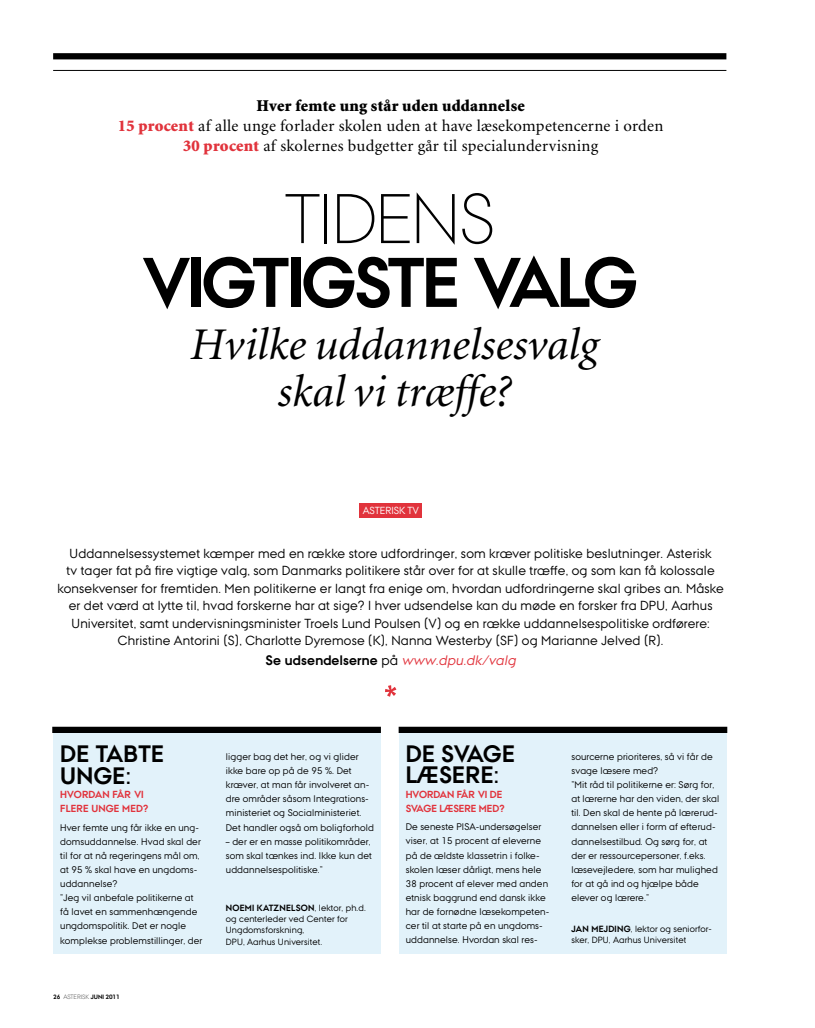
<style>
.page{position:relative;width:815px;height:1028px;background:#fff}
.page>*{position:absolute;margin:0;border:0;box-sizing:border-box;transform-origin:0 0}
.t1{font:700 70px "AU Passata";letter-spacing:-.035em;color:#000}
.t2{font:300 70px "AU Passata";letter-spacing:-.035em;color:#000}
.t3{font:italic 45.38px/46.8px "Minion";color:#000;text-align:center}
.t4{font:700 23.75px/21.2px "AU Passata";letter-spacing:.015em;color:#000}
.t5{font:16.5px/20px "Minion";letter-spacing:.015em;color:#000;text-align:center}
.t6{font:700 13.75px "AU Passata";color:#000}
.t7{font:13.12px/17.5px "AU Passata";letter-spacing:.015em;color:#000;text-align:center}
.t8{font:700 10.25px/14.1px "AU Passata";color:#e1333c}
.t9{font:10.25px "AU Passata";color:#fff}
.t10{font:9.62px/14.1px "AU Passata";letter-spacing:.015em;color:#000}
.t11{font:9px/11.2px "AU Passata";letter-spacing:.015em;color:#000}
.t12{font:700 6.25px "AU Passata";color:#000}
.s1{font-weight:900}
.s2{font-weight:900;color:#e1333c}
.s3{font-weight:400}
.s4{font-weight:400;font-style:italic;color:#e1333c}
.s5{font-weight:300}
.s6{font-weight:700}
</style>
<div class="page">
<div style="left:52px;top:726px;width:329px;height:7px;background:#000"></div>
<div style="left:399px;top:726px;width:328px;height:7px;background:#000"></div>
<div style="left:53px;top:733px;width:328px;height:215px;background:#e2f2fa"></div>
<div style="left:399px;top:733px;width:327px;height:215px;background:#e2f2fa"></div>
<div style="left:53px;top:53px;width:673px;height:6px;background:#000"></div>
<hr style="left:53px;top:70px;width:673px;height:1px;background:#000">
<div style="left:53px;top:738px;width:328px;height:215px;background:#e2f2fa"></div>
<div style="left:399px;top:738px;width:327px;height:215px;background:#e2f2fa"></div>
<div style="left:359px;top:503px;width:63px;height:14px;background:#e1333c"></div>
<svg style="left:385px;top:685px;width:11px;height:12px"></svg>
<h3 class="t5" style="left:118px;top:96px;width:547px"><span class="s1">Hver femte ung står uden uddannelse<br></span><span class="s2">15 procent</span> af alle unge forlader skolen uden at have læsekompetencerne i orden<br><span class="s2">30 procent</span> af skolernes budgetter går til specialundervisning</h3>
<h1 class="t2" style="left:286px;top:178px;width:212px">TIDENS</h1>
<h1 class="t1" style="left:144px;top:242px;width:496px">VIGTIGSTE VALG</h1>
<h2 class="t3" style="left:190px;top:323px;width:409px">Hvilke uddannelsesvalg skal vi træffe?</h2>
<p class="t9" style="left:363px;top:504px;width:58px">ASTERISK TV</p>
<p class="t7" style="left:58px;top:544px;width:668px">Uddannelsessystemet kæmper med en række store udfordringer, som kræver politiske beslutninger. Asterisk<br>tv tager fat på fire vigtige valg, som Danmarks politikere står over for at skulle træffe, og som kan få kolossale konsekvenser for fremtiden. Men politikerne er langt fra enige om, hvordan udfordringerne skal gribes an. Måske er det værd at lytte til, hvad forskerne har at sige? I hver udsendelse kan du møde en forsker fra DPU, Aarhus Universitet, samt undervisningsminister Troels Lund Poulsen (V) og en række uddannelsespolitiske ordførere:<br>Christine Antorini (S), Charlotte Dyremose (K), Nanna Westerby (SF) og Marianne Jelved (R).</p>
<h3 class="t6" style="left:266px;top:652px;width:254px">SE UDSENDELSERNE <span class="s3">på</span> <span class="s4">www.dpu.dk/valg</span></h3>
<h3 class="t4" style="left:60px;top:743px;width:105px">DE TABTE<br>UNGE:</h3>
<p class="t8" style="left:60px;top:787px;width:90px">HVORDAN FÅR VI<br>FLERE UNGE MED?</p>
<p class="t10" style="left:60px;top:820px;width:144px">Hver femte ung får ikke en ung&shy;domsuddannelse. Hvad skal der til for at nå regeringens mål om, at 95 % skal have en ungdoms&shy;uddannelse?<br>”Jeg vil anbefale politikerne at få lavet en sammenhængende ungdomspolitik. Det er nogle komplekse problemstillinger, der</p>
<p class="t12" style="left:53px;top:992px;width:68px">26 <span class="s5">ASTERISK</span> JUNI 2011</p>
<p class="t10" style="left:226px;top:749px;width:149px">ligger bag det her, og vi glider ikke bare op på de 95 %. Det kræver, at man får involveret an&shy;dre områder såsom I ntegrations&shy;ministeriet og Socialministeriet.<br>Det handler også om boligforhold</p>
<p class="t10" style="left:226px;top:834px;width:147px">– der er en masse politikområder, som skal tænkes ind. I kke kun det uddannelsespolitiske.”</p>
<p class="t11" style="left:226px;top:902px;width:141px"><span class="s6">NOEMI KATZNELSON</span>, lektor, ph.d. og centerleder ved Center for<br>Ungdomsforskning,<br>DPU, Aarhus Universitet.</p>
<h3 class="t4" style="left:406px;top:743px;width:111px">DE SVAGE<br>LÆSERE:</h3>
<p class="t8" style="left:406px;top:787px;width:100px">HVORDAN FÅR VI DE<br>SVAGE LÆSERE MED?</p>
<p class="t10" style="left:406px;top:819px;width:145px">De seneste PISA-undersøgelser viser, at 15 procent af eleverne på de ældste klassetrin i folke&shy;skolen læser dårligt, mens hele<br>38 procent af elever med anden etnisk baggrund end dansk ikke har de fornødne læsekompeten&shy;cer til at starte på en ungdoms&shy;uddannelse. Hvordan skal res-</p>
<p class="t10" style="left:571px;top:749px;width:149px">sourcerne prioriteres, så vi får de svage læsere med?<br>”Mit råd til politikerne er: Sørg for, at lærerne har den viden, der skal til. Den skal de hente på lærerud&shy;dannelsen eller i form af efterud&shy;dannelsestilbud. Og sørg for, at der er ressourcepersoner, f.eks. læsevejledere, som har mulighed for at gå ind og hjælpe både elever og lærere.”</p>
<p class="t11" style="left:571px;top:923px;width:142px"><span class="s6">JAN MEJDING</span>, lektor og seniorfor&shy;sker, DPU, Aarhus Universitet</p>
</div>
